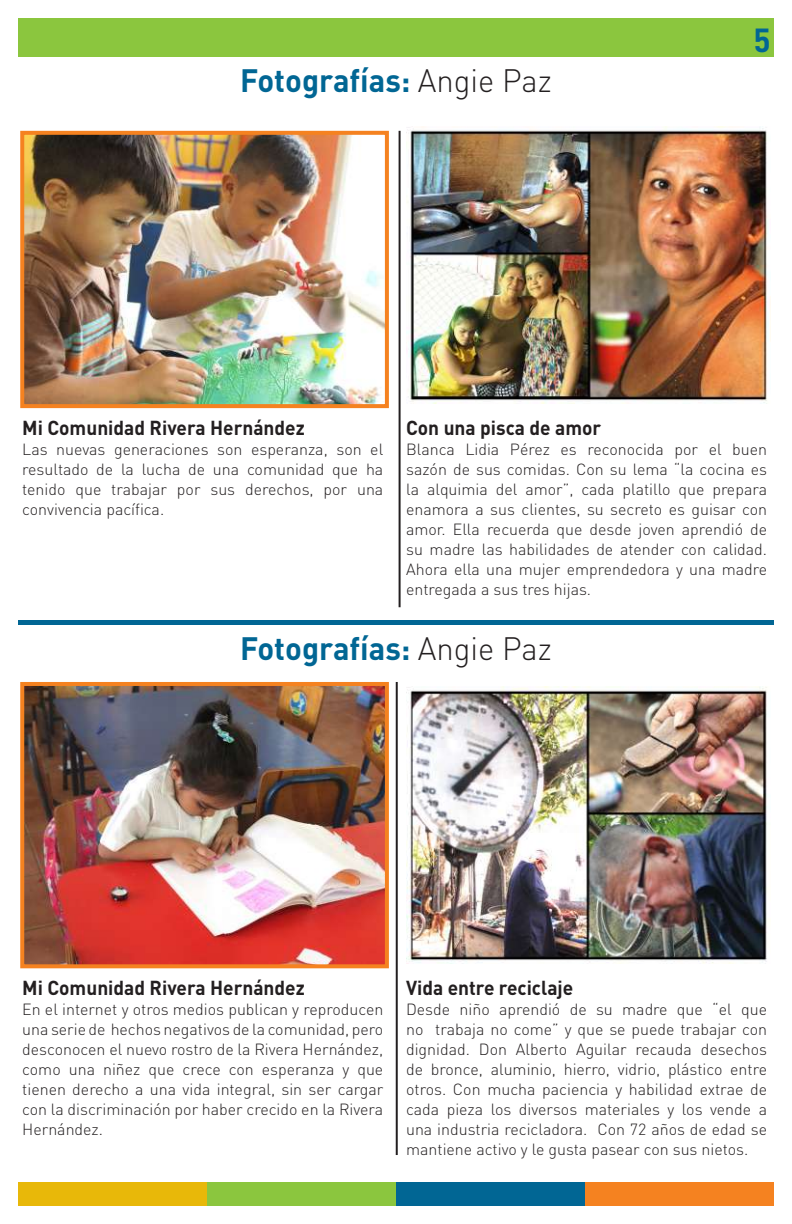
<style>
.page{position:relative;width:792px;height:1224px;background:#fff}
.page>*{position:absolute;margin:0;border:0;box-sizing:border-box;transform-origin:0 0}
.t1{font:34px "D DIN Bold";color:#016694}
.t2{font:700 32px "DIN";color:#016694}
.t3{font:700 20px "DIN";color:#231f20;scale:.96 1}
.t4{font:300 16px/20px "DIN";color:#231f20;text-align:justify}
.s1{font-weight:300;color:#231f20}
</style>
<div class="page">
<div style="left:18px;top:18px;width:756px;height:38px;background:#8bc63e"></div>
<div style="left:18px;top:1182px;width:189px;height:24px;background:#e8b809"></div>
<div style="left:207px;top:1182px;width:189px;height:24px;background:#8bc63e"></div>
<div style="left:396px;top:1182px;width:189px;height:24px;background:#016694"></div>
<div style="left:585px;top:1182px;width:189px;height:24px;background:#f58220"></div>
<hr style="left:18px;top:620px;width:756px;height:4px;background:#016694">
<img style="left:25px;top:136px;width:359px;height:267px">
<div style="left:20px;top:131px;width:369px;height:277px;border:4px solid #f58220"></div>
<img style="left:25px;top:687px;width:359px;height:276px">
<div style="left:20px;top:682px;width:369px;height:286px;border:4px solid #f58220"></div>
<img style="left:406px;top:127px;width:365px;height:276px">
<img style="left:406px;top:687px;width:361px;height:276px">
<hr style="left:399px;top:131px;width:2px;height:476px;background:#231f20">
<hr style="left:396px;top:682px;width:2px;height:473px;background:#231f20">
<h2 class="t2" style="left:240px;top:60px;width:313px">Fotografías: <span class="s1">Angie Paz</span></h2>
<h1 class="t1" style="left:754px;top:22px;width:18px">5</h1>
<p class="t3" style="left:22px;top:414px;width:296px">Mi Comunidad Rivera Hernández</p>
<p class="t4" style="left:22px;top:439px;width:363px">Las nuevas generaciones son esperanza, son el resultado de la lucha de una comunidad que ha tenido que trabajar por sus derechos, por una convivencia pacífica.</p>
<p class="t3" style="left:406px;top:414px;width:205px">Con una pisca de amor</p>
<p class="t4" style="left:406px;top:439px;width:363px">Blanca Lidia Pérez es reconocida por el buen sazón de sus comidas. Con su lema “la cocina es la alquimia del amor”, cada platillo que prepara enamora a sus clientes, su secreto es guisar con amor. Ella recuerda que desde joven aprendió de su madre las habilidades de atender con calidad.<br>Ahora ella una mujer emprendedora y una madre entregada a sus tres hijas.</p>
<h2 class="t2" style="left:240px;top:627px;width:313px">Fotografías: <span class="s1">Angie Paz</span></h2>
<p class="t3" style="left:22px;top:975px;width:296px">Mi Comunidad Rivera Hernández</p>
<p class="t4" style="left:22px;top:999px;width:363px">En el internet y otros medios publican y reproducen una serie de hechos negativos de la comunidad, pero desconocen el nuevo rostro de la Rivera Hernández, como una niñez que crece con esperanza y que tienen derecho a una vida integral, sin ser cargar con la discriminación por haber crecido en la Rivera Hernández.</p>
<p class="t3" style="left:406px;top:975px;width:176px">Vida entre reciclaje</p>
<p class="t4" style="left:406px;top:999px;width:363px">Desde niño aprendió de su madre que “el que no trabaja no come” y que se puede trabajar con dignidad. Don Alberto Aguilar recauda desechos de bronce, aluminio, hierro, vidrio, plástico entre otros. Con mucha paciencia y habilidad extrae de cada pieza los diversos materiales y los vende a una industria recicladora. Con 72 años de edad se mantiene activo y le gusta pasear con sus nietos.</p>
</div>
